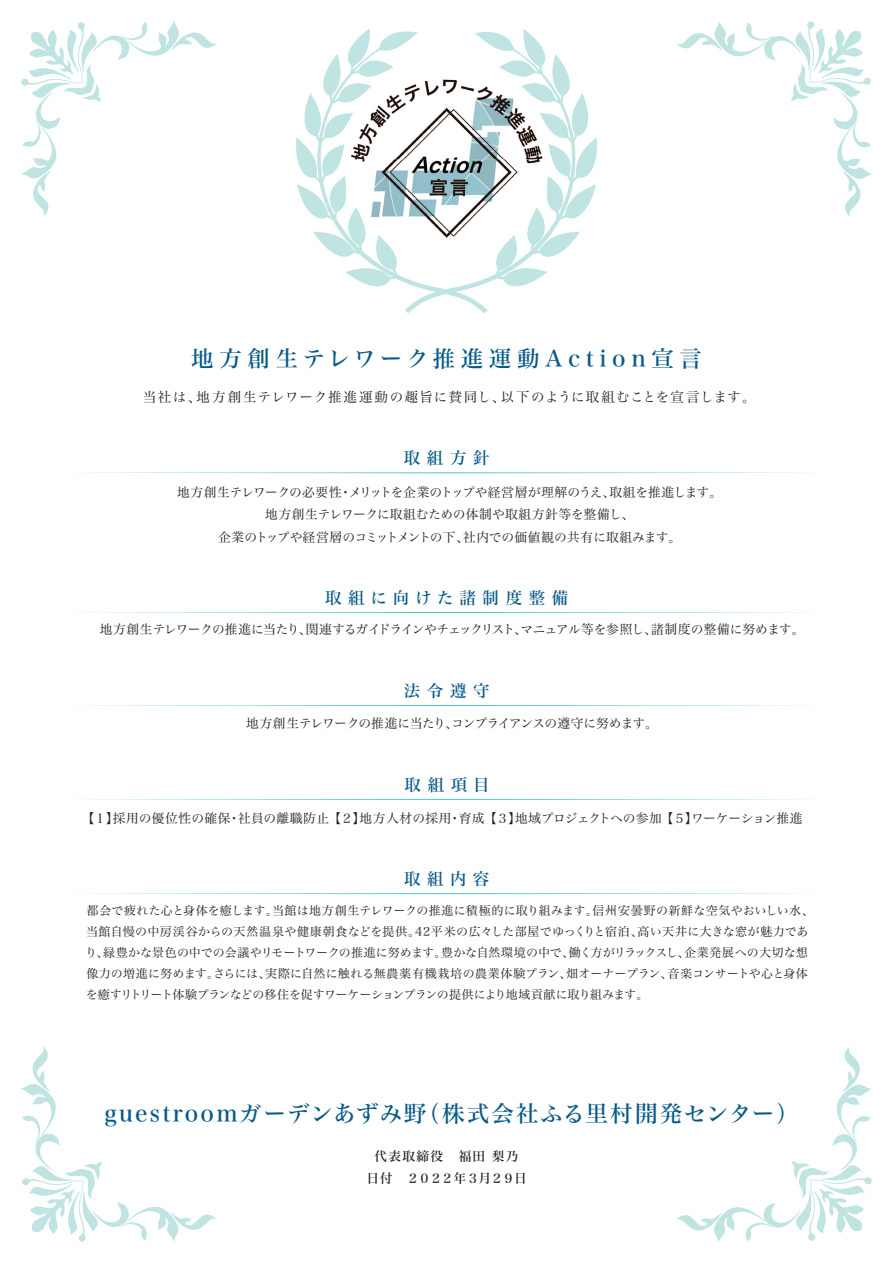
<style>
.page{position:relative;width:893px;height:1263px;background:#fff}
.page>*{position:absolute;margin:0;border:0;box-sizing:border-box;transform-origin:0 0}
.t1{font:22.5px "Hira Min Std N W5";letter-spacing:.08em;color:#075a88}
.t2{font:22.5px "Hira Min Std N W5";letter-spacing:.25em;color:#075a88}
.t3{font:16.5px "Hira Min Std N W5";letter-spacing:.4em;color:#075a88}
.t4{font:16.5px "Hira Min Std N W5";letter-spacing:.38em;color:#075a88}
.t5{font:13.5px "Hira Min Std N W3";letter-spacing:.085em;color:#231f20}
.t6{font:12.75px/22.4px "Hira Min Std N W3";letter-spacing:-.01em;color:#231f20;text-align:center}
.t7{font:12.75px "Hira Min Std N W3";letter-spacing:.015em;color:#231f20}
.t8{font:12.75px "Hira Min Std N W3";letter-spacing:-.035em;color:#231f20}
.t9{font:12.75px "Hira Min Std N W3";letter-spacing:-.045em;color:#231f20}
.t10{font:12.75px/22.4px "Hira Min Std N W5";color:#231f20;text-align:center}
.t11{font:12px/21px "Hira Min Std N W3";letter-spacing:.005em;color:#231f20}
</style>
<div class="page">
<svg style="left:296px;top:28px;width:301px;height:286px"></svg>
<svg style="left:21px;top:21px;width:195px;height:195px"></svg>
<svg style="left:677px;top:21px;width:195px;height:195px"></svg>
<svg style="left:677px;top:1047px;width:195px;height:195px"></svg>
<svg style="left:21px;top:1047px;width:195px;height:195px"></svg>
<svg style="left:84px;top:472px;width:725px;height:1px"></svg>
<svg style="left:84px;top:612px;width:725px;height:1px"></svg>
<svg style="left:84px;top:705px;width:725px;height:1px"></svg>
<img style="left:394px;top:54px;width:105px;height:198px">
<img style="left:341px;top:54px;width:53px;height:211px">
<img style="left:499px;top:54px;width:52px;height:211px">
<img style="left:393px;top:252px;width:106px;height:13px">
<svg style="left:84px;top:893px;width:725px;height:1px"></svg>
<svg style="left:84px;top:799px;width:725px;height:1px"></svg>
<h1 class="t2" style="left:191px;top:342px;width:512px">地方創生テレワーク推進運動Action宣言</h1>
<p class="t5" style="left:143px;top:387px;width:614px">当社は、地方創生テレワーク推進運動の趣旨に賛同し、以下のように取組むことを宣言します。</p>
<h2 class="t3" style="left:404px;top:446px;width:87px">取組方針</h2>
<p class="t6" style="left:177px;top:481px;width:547px">地方創生テレワークの必要性・メリットを企業のトップや経営層が理解のうえ、取組を推進します。地方創生テレワークに取組むための体制や取組方針等を整備し、<br>企業のトップや経営層のコミットメントの下、社内での価値観の共有に取組みます。</p>
<h2 class="t4" style="left:325px;top:586px;width:245px">取組に向けた諸制度整備</h2>
<p class="t8" style="left:100px;top:620px;width:706px">地方創生テレワークの推進に当たり、関連するガイドラインやチェックリスト、マニュアル等を参照し、諸制度の整備に努めます。</p>
<h2 class="t3" style="left:404px;top:679px;width:87px">法令遵守</h2>
<p class="t9" style="left:246px;top:714px;width:413px">地方創生テレワークの推進に当たり、コンプライアンスの遵守に努めます。</p>
<h2 class="t3" style="left:405px;top:773px;width:87px">取組項目</h2>
<p class="t7" style="left:82px;top:809px;width:722px">【１】採用の優位性の確保・社員の離職防止 【２】地方人材の採用・育成 【３】地域プロジェクトへの参加 【５】ワーケーション推進</p>
<h2 class="t3" style="left:404px;top:867px;width:87px">取組内容</h2>
<p class="t11" style="left:85px;top:899px;width:730px">都会で疲れた心と身体を癒します。当館は地方創生テレワークの推進に積極的に取り組みます。信州安曇野の新鮮な空気やおいしい水、当館自慢の中房渓谷からの天然温泉や健康朝食などを提供。42平米の広々した部屋でゆっくりと宿泊、高い天井に大きな窓が魅力であり、緑豊かな景色の中での会議やリモートワークの推進に努めます。豊かな自然環境の中で、働く方がリラックスし、企業発展への大切な想像力の増進に努めます。さらには、実際に自然に触れる無農薬有機栽培の農業体験プラン、畑オーナープラン、音楽コンサートや心と身体を癒すリトリート体験プランなどの移住を促すワーケーションプランの提供により地域貢献に取り組みます。</p>
<h1 class="t1" style="left:105px;top:1097px;width:696px">guestroomガーデンあずみ野（株式会社ふる里村開発センター）</h1>
<p class="t10" style="left:366px;top:1144px;width:162px">代表取締役　福田 梨乃<br>日付　２０２２年３月２９日</p>
</div>
